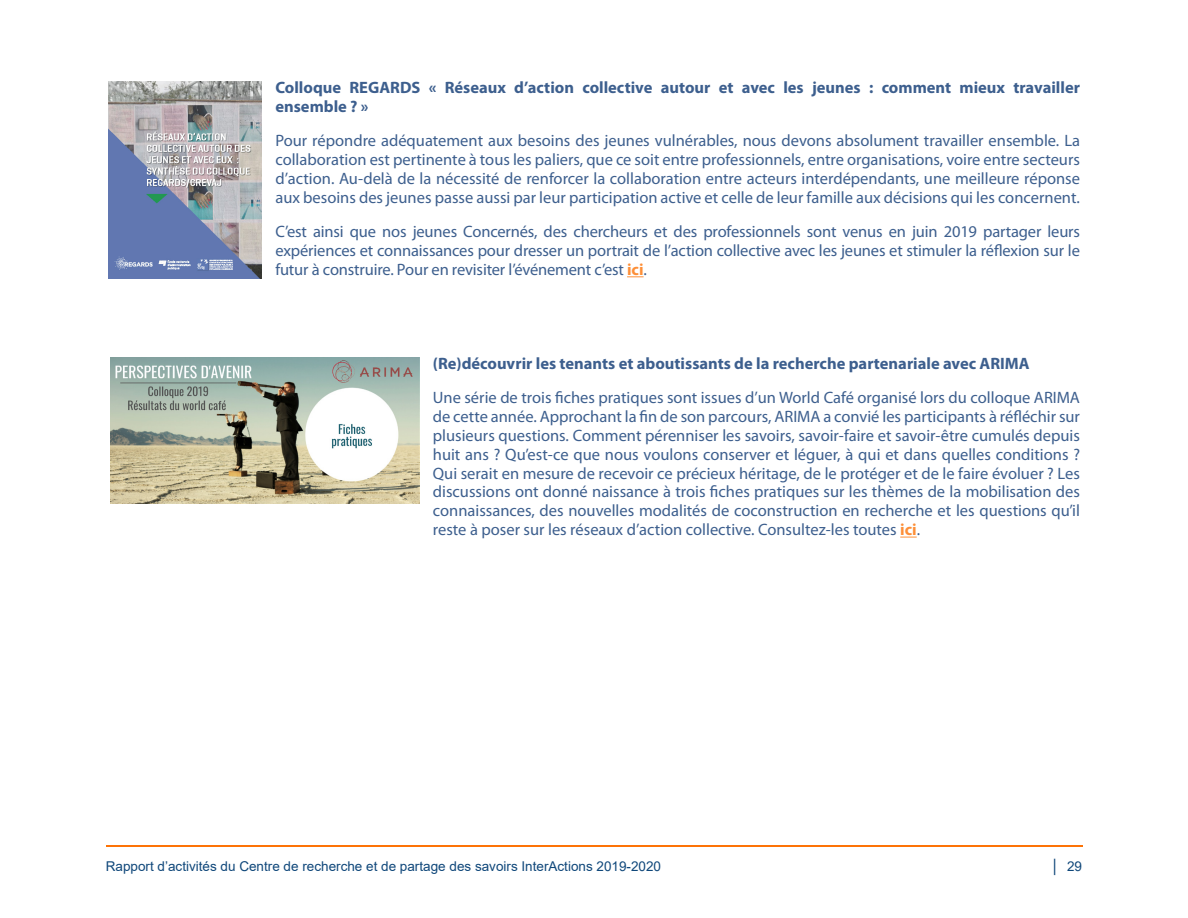
<style>
.page{position:relative;width:1188px;height:918px;background:#fff}
.page>*{position:absolute;margin:0;border:0;box-sizing:border-box;transform-origin:0 0}
.t1{font:16.5px/18.9px "Myriad Pro";color:#3d5f8e;text-align:justify}
.t2{font:700 16.5px/19px "Myriad Pro";color:#3d5f8e}
.t3{font:13.5px "Arial";color:#0f477a}
.s1{font-weight:700;color:#fd8f38}
</style>
<div class="page">
<hr style="left:106px;top:846px;width:976px;height:1px;background:#fd7306">
<svg style="left:627px;top:276px;width:17px;height:1px"></svg>
<svg style="left:900px;top:537px;width:17px;height:1px"></svg>
<img style="left:110px;top:358px;width:309px;height:145px">
<img style="left:108px;top:81px;width:154px;height:197px">
<p class="t2" style="left:275px;top:78px;width:806px">Colloque REGARDS « Réseaux d’action collective autour et avec les jeunes : comment mieux travailler ensemble ? »</p>
<p class="t1" style="left:275px;top:131px;width:806px">Pour répondre adéquatement aux besoins des jeunes vulnérables, nous devons absolument travailler ensemble. La collaboration est pertinente à tous les paliers, que ce soit entre professionnels, entre organisations, voire entre secteurs d’action. Au-delà de la nécessité de renforcer la collaboration entre acteurs interdépendants, une meilleure réponse aux besoins des jeunes passe aussi par leur participation active et celle de leur famille aux décisions qui les concernent.</p>
<p class="t1" style="left:275px;top:222px;width:806px">C’est ainsi que nos jeunes Concernés, des chercheurs et des professionnels sont venus en juin 2019 partager leurs expériences et connaissances pour dresser un portrait de l’action collective avec les jeunes et stimuler la réflexion sur le futur à construire. Pour en revisiter l’événement c’est <span class="s1">ici</span>.</p>
<p class="t2" style="left:433px;top:353px;width:598px">(Re)découvrir les tenants et aboutissants de la recherche partenariale avec ARIMA</p>
<p class="t1" style="left:433px;top:387px;width:649px">Une série de trois fiches pratiques sont issues d’un World Café organisé lors du colloque ARIMA de cette année. Approchant la fin de son parcours, ARIMA a convié les participants à réfléchir sur plusieurs questions. Comment pérenniser les savoirs, savoir-faire et savoir-être cumulés depuis huit ans ? Qu’est-ce que nous voulons conserver et léguer, à qui et dans quelles conditions ?<br>Qui serait en mesure de recevoir ce précieux héritage, de le protéger et de le faire évoluer ? Les discussions ont donné naissance à trois fiches pratiques sur les thèmes de la mobilisation des connaissances, des nouvelles modalités de coconstruction en recherche et les questions qu’il reste à poser sur les réseaux d’action collective. Consultez-les toutes <span class="s1">ici</span>.</p>
<p class="t3" style="left:106px;top:857px;width:557px">Rapport d’activités du Centre de recherche et de partage des savoirs InterActions 2019-2020</p>
<p class="t3" style="left:1051px;top:857px;width:32px">│ 29</p>
</div>
